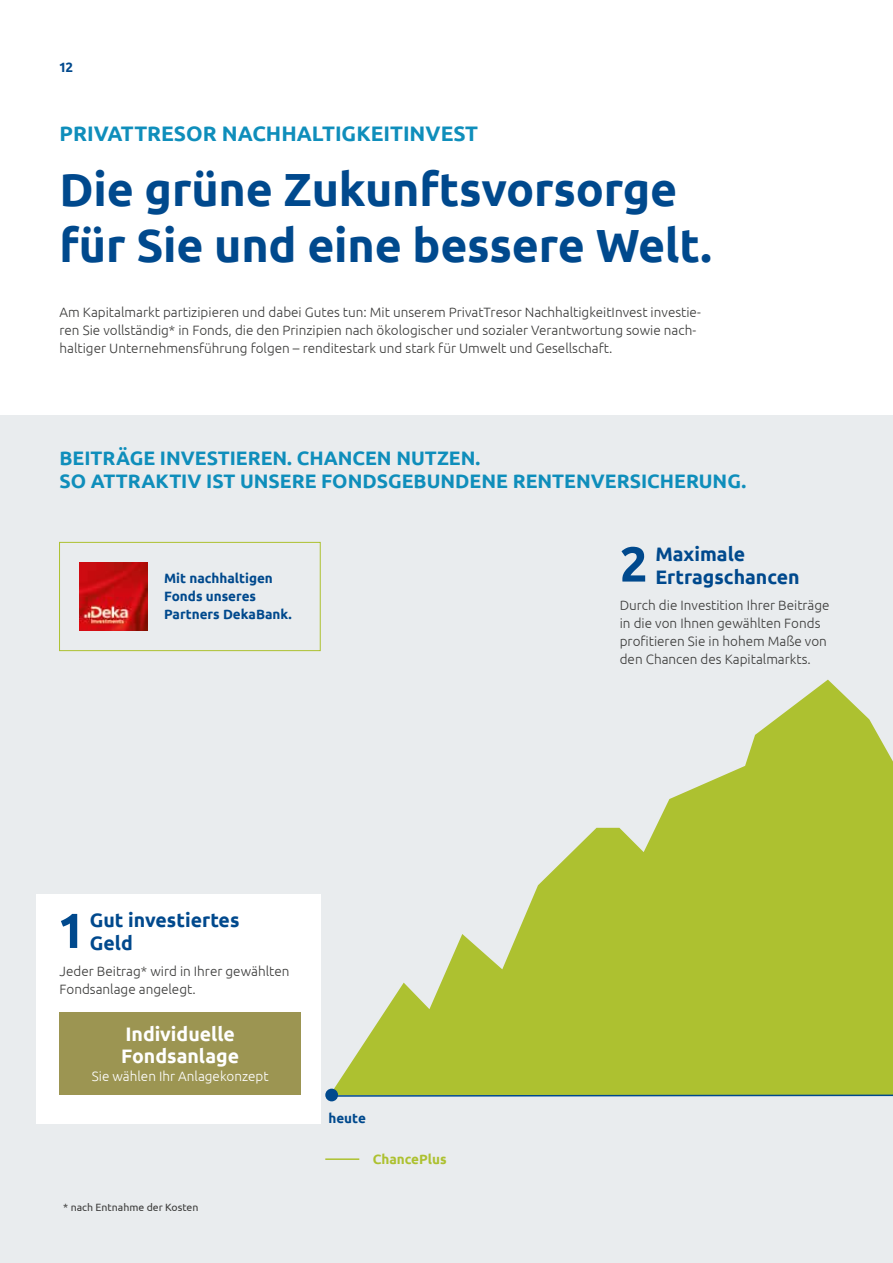
<style>
.page{position:relative;width:893px;height:1263px;background:#fff}
.page>*{position:absolute;margin:0;border:0;box-sizing:border-box;transform-origin:0 0}
.t1{font:700 46.5px/55.8px "Ubuntu";letter-spacing:-.005em;color:#00498d}
.t2{font:700 21px "Ubuntu";color:#0f8ebb}
.t3{font:700 19.5px/22.5px "Ubuntu";color:#0f8ebb}
.t4{font:700 19.5px/22.5px "Ubuntu";color:#00498d}
.t5{font:700 19.5px/22.5px "Ubuntu";color:#fff}
.t6{font:300 13.5px/18.1px "Ubuntu";color:#3c3c3b}
.t7{font:700 13.5px/18.1px "Ubuntu";color:#00498d}
.t8{font:300 13.5px "Ubuntu";color:#fff}
.t9{font:700 13.5px "Ubuntu";color:#adc130}
.t10{font:10.5px "Ubuntu";color:#3c3c3b}
</style>
<div class="page">
<div style="left:0;top:416px;width:893px;height:847px;background:#e9ecee"></div>
<div style="left:36px;top:894px;width:285px;height:230px;background:#fff"></div>
<svg style="left:621px;top:547px;width:24px;height:34px"></svg>
<svg style="left:61px;top:914px;width:16px;height:34px"></svg>
<div style="left:60px;top:1012px;width:241px;height:83px;background:#9c9552"></div>
<svg style="left:330px;top:680px;width:563px;height:413px;fill:#adc130"></svg>
<svg style="left:338px;top:1093px;width:555px;height:4px;background:#759a70"></svg>
<hr style="left:325px;top:1158px;width:34px;height:2px;background:#adc130">
<div style="left:325px;top:1089px;width:13px;height:12px;background:#00498d;border-radius:50%"></div>
<div style="left:59px;top:542px;width:262px;height:109px;border:1px solid #adc130"></div>
<img style="left:80px;top:562px;width:68px;height:68px">
<p class="t7" style="left:60px;top:58px;width:15px">12</p>
<h2 class="t2" style="left:60px;top:121px;width:420px">PRIVATTRESOR NACHHALTIGKEITINVEST</h2>
<h1 class="t1" style="left:60px;top:161px;width:654px">Die grüne Zukunftsvorsorge für Sie und eine bessere Welt.</h1>
<p class="t6" style="left:60px;top:302px;width:643px">Am Kapitalmarkt partizipieren und dabei Gutes tun: Mit unserem PrivatTresor NachhaltigkeitInvest investie&shy;ren Sie vollständig* in Fonds, die den Prinzipien nach ökologischer und sozialer Verantwortung sowie nach&shy;haltiger Unternehmensführung folgen – renditestark und stark für Umwelt und Gesellschaft.</p>
<h3 class="t3" style="left:60px;top:447px;width:688px">BEITRÄGE INVESTIEREN. CHANCEN NUTZEN.<br>SO ATTRAKTIV IST UNSERE FONDSGEBUNDENE RENTENVERSICHERUNG.</h3>
<p class="t7" style="left:164px;top:569px;width:129px">Mit nachhaltigen<br>Fonds unseres<br>Partners DekaBank.</p>
<h3 class="t4" style="left:90px;top:909px;width:151px">Gut investiertes<br>Geld</h3>
<p class="t6" style="left:60px;top:962px;width:231px">Jeder Beitrag* wird in Ihrer gewählten<br>Fondsanlage angelegt.</p>
<h3 class="t5" style="left:121px;top:1022px;width:120px">Individuelle<br>Fondsanlage</h3>
<p class="t8" style="left:92px;top:1068px;width:178px">Sie wählen Ihr Anlagekonzept</p>
<p class="t10" style="left:63px;top:1201px;width:137px">* nach Entnahme der Kosten</p>
<p class="t7" style="left:328px;top:1108px;width:39px">heute</p>
<p class="t9" style="left:373px;top:1151px;width:75px">ChancePlus</p>
<h3 class="t4" style="left:655px;top:542px;width:146px">Maximale<br>Ertragschancen</h3>
<p class="t6" style="left:620px;top:595px;width:211px">Durch die Investition Ihrer Beiträge in die von Ihnen gewählten Fonds profitieren Sie in hohem Maße von den Chancen des Kapitalmarkts.</p>
</div>
